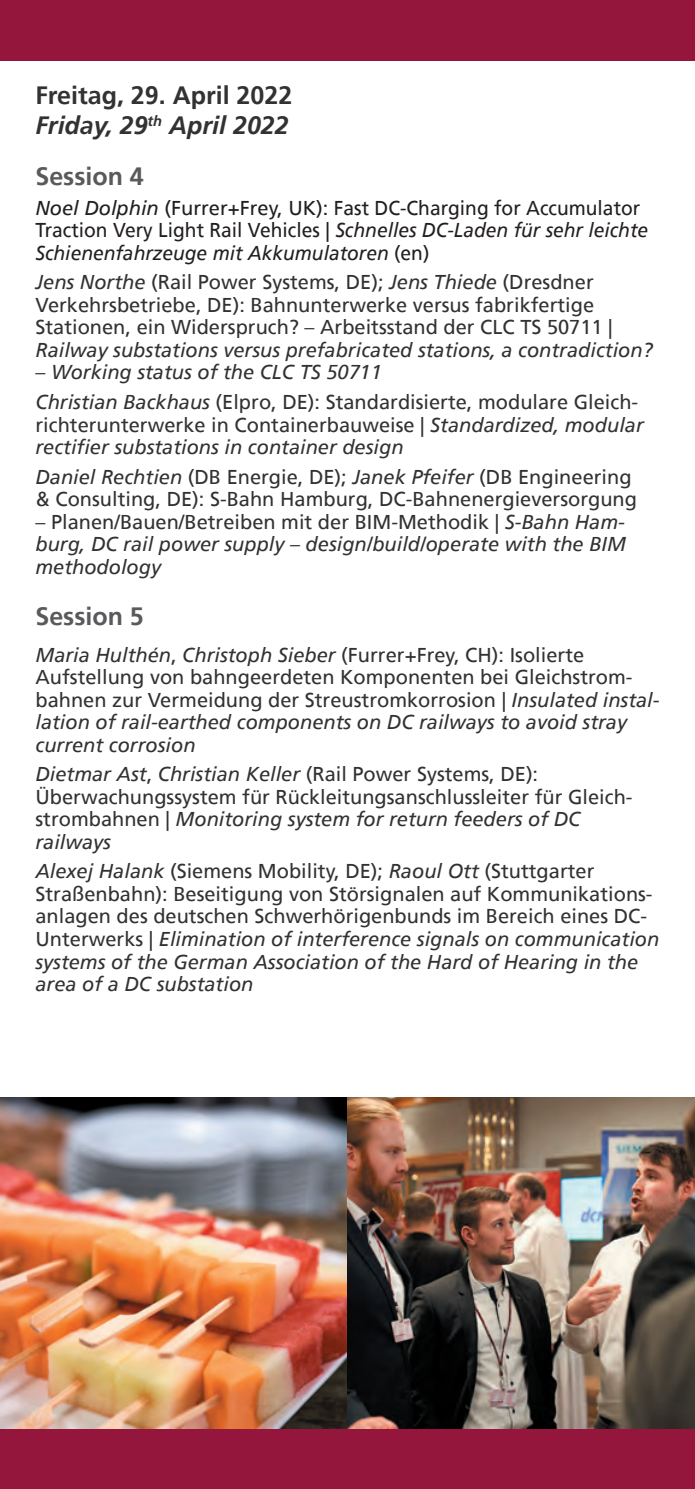
<style>
.page{position:relative;width:695px;height:1489px;background:#fff}
.page>*{position:absolute;margin:0;border:0;box-sizing:border-box;transform-origin:0 0}
.Text_head{font:700 25px/30px "Frutiger";color:#333233}
.Text_head-2{font:700 25px "Frutiger";color:#5a5a5d}
.Text_body_small{font:700 25px "Frutiger";color:#5a5a5d}
.Text_head-3{font:20px/22.5px "Frutiger";color:#333233}
.Text_body_small-2{font:20px/22.5px "Frutiger";color:#333233}
.Text_head-4{font:20px/22.5px "Frutiger";color:#231f20}
.Text_body_small-3{font:italic 20px/22.5px "Frutiger";color:#333233;text-align:justify}
.Text_head-5{font:italic 20px "Frutiger";color:#333233}
.s1{font-style:italic}
.s2{font-style:normal}
</style>
<div class="page">
<div style="left:0;top:1427px;width:694px;height:61px;background:#94163d"></div>
<div style="left:0;top:0;width:694px;height:61px;background:#94163d"></div>
<img style="left:0;top:1097px;width:694px;height:330px">
<p class="Text_head" style="left:35px;top:80px;width:258px">Freitag, 29. April 2022<br><span class="s1">Friday, 29</span><sup>th</sup> <span class="s1">April 2022</span></p>
<p class="Text_head-2" style="left:35px;top:162px;width:110px">Session 4</p>
<p class="Text_head-4" style="left:35px;top:197px;width:614px"><span class="s1">Noel Dolphin</span> (Furrer+Frey, UK): Fast DC-Charging for Accumulator<br>Traction Very Light Rail Vehicles | <span class="s1">Schnelles DC-Laden für sehr leichte<br>Schienenfahrzeuge mit Akkumulatoren</span> (en)</p>
<p class="Text_head-3" style="left:35px;top:271px;width:618px"><span class="s1">Jens Northe</span> (Rail Power Systems, DE); <span class="s1">Jens Thiede</span> (Dresdner Verkehrsbetriebe, DE): Bahnunterwerke versus fabrikfertige Stationen, ein Widerspruch? – Arbeitsstand der CLC TS 50711 | <span class="s1">Railway substations versus prefabricated stations, a contradiction?</span></p>
<p class="Text_head-5" style="left:35px;top:361px;width:348px"><span class="s2">–</span> Working status of the CLC TS 50711</p>
<p class="Text_body_small-2" style="left:35px;top:391px;width:609px"><span class="s1">Christian Backhaus</span> (Elpro, DE): Standardisierte, modulare Gleich&shy;richterunterwerke in Containerbauweise | <span class="s1">Standardized, modular rectifier substations in container design</span></p>
<p class="Text_body_small-2" style="left:35px;top:465px;width:603px"><span class="s1">Daniel Rechtien</span> (DB Energie, DE); <span class="s1">Janek Pfeifer</span> (DB Engineering &amp; Consulting, DE): S-Bahn Hamburg, DC-Bahnenergieversorgung</p>
<p class="Text_body_small-3" style="left:35px;top:510px;width:592px"><span class="s2">– Planen/Bauen/Betreiben mit der BIM-Methodik |</span> S-Bahn Ham&shy;burg, DC rail power supply <span class="s2">–</span> design/build/operate with the BIM methodology</p>
<p class="Text_body_small" style="left:35px;top:601px;width:110px">Session 5</p>
<p class="Text_head-3" style="left:35px;top:643px;width:625px"><span class="s1">Maria Hulthén</span>, <span class="s1">Christoph Sieber</span> (Furrer+Frey, CH): Isolierte Aufstellung von bahngeerdeten Komponenten bei Gleichstrom&shy;bahnen zur Vermeidung der Streustromkorrosion | <span class="s1">Insulated instal&shy;lation of rail-earthed components on DC railways to avoid stray current corrosion</span></p>
<p class="Text_head-3" style="left:35px;top:763px;width:598px"><span class="s1">Dietmar Ast</span>, <span class="s1">Christian Keller</span> (Rail Power Systems, DE):<br>Überwachungssystem für Rückleitungsanschlussleiter für Gleich&shy;strombahnen | <span class="s1">Monitoring system for return feeders of DC railways</span></p>
<p class="Text_head-3" style="left:35px;top:860px;width:625px"><span class="s1">Alexej Halank</span> (Siemens Mobility, DE); <span class="s1">Raoul Ott</span> (Stuttgarter Straßenbahn): Beseitigung von Störsignalen auf Kommunikations&shy;anlagen des deutschen Schwerhörigenbunds im Bereich eines DC-Unterwerks | <span class="s1">Elimination of interference signals on communication systems of the German Association of the Hard of Hearing in the area of a DC substation</span></p>
</div>
